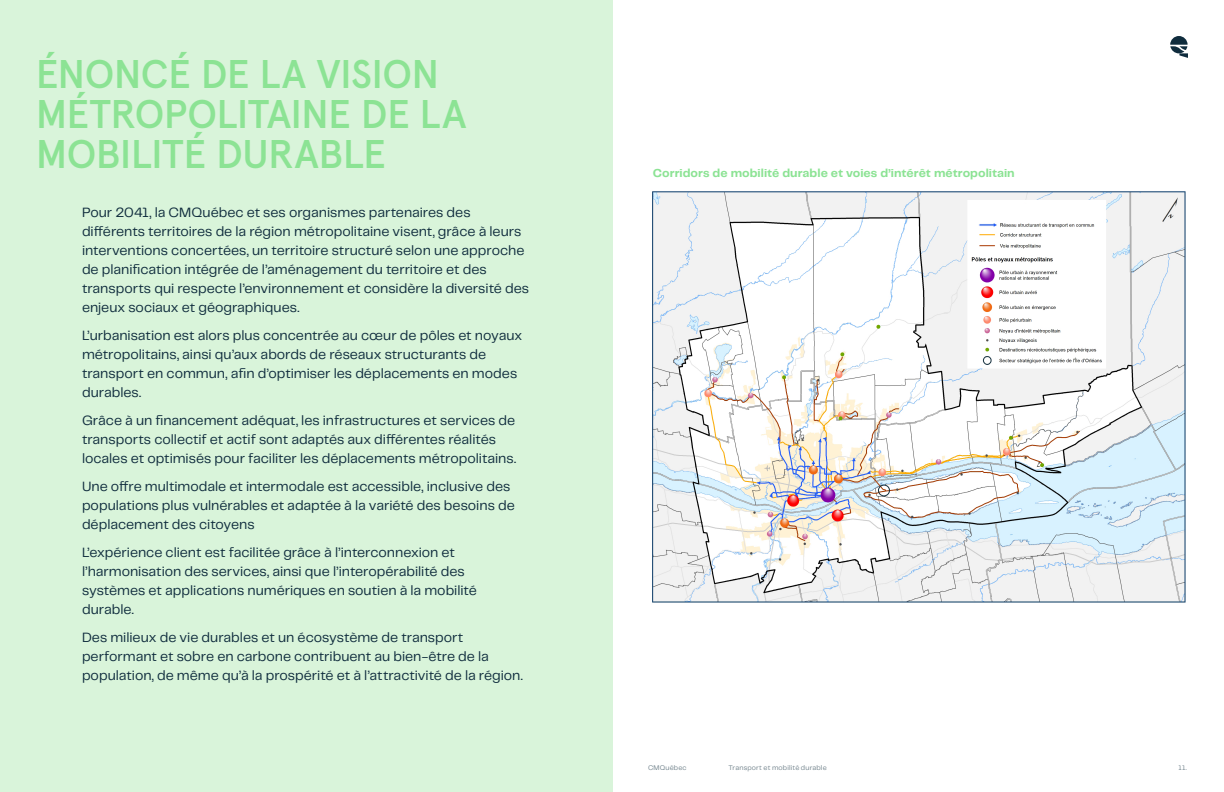
<style>
.page{position:relative;width:1224px;height:792px;background:#fff}
.page>*{position:absolute;margin:0;border:0;box-sizing:border-box;transform-origin:0 0}
.Apercu_-_40{font:500 40px/40px "Apercu";letter-spacing:-.01em;color:#8ce394}
.PP_Telegraph_-_16pt{font:14px/19px "PP Telegraf";color:#0f2c3d}
.PP_Telegraph_Bold{font:700 12px "PP Telegraf";letter-spacing:.005em;color:#8ce394}
.t1{font:7px "PP Telegraf";letter-spacing:.02em;color:#72838c}
</style>
<div class="page">
<svg style="left:1170px;top:36px;width:18px;height:22px"></svg>
<div style="left:0;top:0;width:613px;height:792px;background:#d9f4da"></div>
<img style="left:652px;top:191px;width:534px;height:412px">
<div style="left:970px;top:204px;width:92px;height:14px;background:#fff"></div>
<p class="Apercu_-_40" style="left:36px;top:50px;width:432px">ÉNONCÉ DE LA VISION<br>MÉTROPOLITAINE DE LA<br>MOBILITÉ DURABLE</p>
<p class="PP_Telegraph_-_16pt" style="left:82px;top:203px;width:449px">Pour 2041, la CMQuébec et ses organismes partenaires des différents territoires de la région métropolitaine visent, grâce à leurs interventions concertées, un territoire structuré selon une approche de planification intégrée de l’aménagement du territoire et des transports qui respecte l’environnement et considère la diversité des enjeux sociaux et géographiques.</p>
<p class="PP_Telegraph_-_16pt" style="left:82px;top:326px;width:442px">L’urbanisation est alors plus concentrée au cœur de pôles et noyaux métropolitains, ainsi qu’aux abords de réseaux structurants de transport en commun, afin d’optimiser les déplacements en modes durables.</p>
<p class="PP_Telegraph_-_16pt" style="left:82px;top:411px;width:436px">Grâce à un financement adéquat, les infrastructures et services de transports collectif et actif sont adaptés aux différentes réalités locales et optimisés pour faciliter les déplacements métropolitains.</p>
<p class="PP_Telegraph_-_16pt" style="left:82px;top:477px;width:434px">Une offre multimodale et intermodale est accessible, inclusive des populations plus vulnérables et adaptée à la variété des besoins de déplacement des citoyens</p>
<p class="PP_Telegraph_-_16pt" style="left:82px;top:543px;width:396px">L’expérience client est facilitée grâce à l’interconnexion et l’harmonisation des services, ainsi que l’interopérabilité des systèmes et applications numériques en soutien à la mobilité durable.</p>
<p class="PP_Telegraph_-_16pt" style="left:82px;top:628px;width:442px">Des milieux de vie durables et un écosystème de transport performant et sobre en carbone contribuent au bien-être de la population, de même qu’à la prospérité et à l’attractivité de la région.</p>
<p class="PP_Telegraph_Bold" style="left:653px;top:165px;width:363px">Corridors de mobilité durable et voies d’intérêt métropolitain</p>
<p class="t1" style="left:648px;top:763px;width:40px">CMQuébec</p>
<p class="t1" style="left:729px;top:763px;width:100px">Transport et mobilité durable</p>
<p class="t1" style="left:1179px;top:763px;width:10px">11.</p>
</div>
